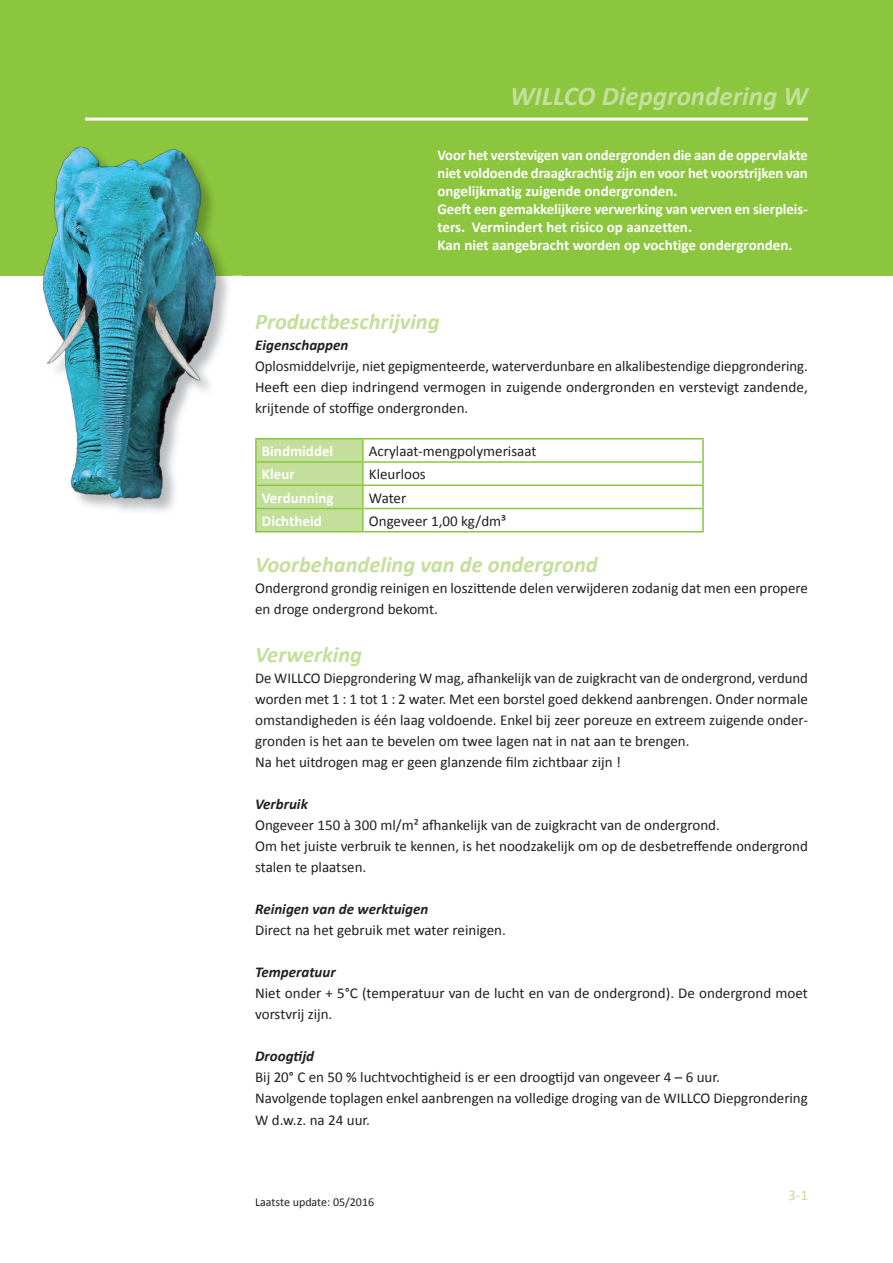
<style>
.page{position:relative;width:893px;height:1263px;background:#fff}
.page>*{position:absolute;margin:0;border:0;box-sizing:border-box;transform-origin:0 0}
.t1{font:italic 700 27px "Calibri";color:#c4df9b}
.t2{font:italic 700 22.5px "Calibri";color:#c4df9b}
.t3{font:15px/21px "Calibri";color:#231f20}
.t4{font:700 15px/18px "Calibri";letter-spacing:-.005em;color:#fff}
.t5{font:italic 700 15px "Calibri";color:#231f20}
.t6{font:15px "Calibri";color:#c4df9b}
.t7{font:12px "Calibri";color:#231f20}
</style>
<div class="page">
<div style="left:0;top:0;width:893px;height:276px;background:#8bc63e"></div>
<hr style="left:85px;top:118px;width:723px;height:3px;background:#fff">
<img style="left:43px;top:148px;width:186px;height:364px">
<div style="left:257px;top:439px;width:105px;height:92px;background:#c4df9b"></div>
<hr style="left:255px;top:438px;width:108px;height:1px;background:#8bc63e">
<hr style="left:255px;top:439px;width:2px;height:22px;background:#8bc63e">
<hr style="left:363px;top:438px;width:341px;height:1px;background:#8bc63e">
<hr style="left:362px;top:439px;width:2px;height:22px;background:#8bc63e">
<hr style="left:702px;top:439px;width:2px;height:22px;background:#8bc63e">
<hr style="left:255px;top:461px;width:108px;height:2px;background:#8bc63e">
<hr style="left:255px;top:463px;width:2px;height:21px;background:#8bc63e">
<hr style="left:363px;top:461px;width:341px;height:2px;background:#8bc63e">
<hr style="left:362px;top:463px;width:2px;height:21px;background:#8bc63e">
<hr style="left:702px;top:463px;width:2px;height:21px;background:#8bc63e">
<hr style="left:255px;top:484px;width:108px;height:2px;background:#8bc63e">
<hr style="left:255px;top:486px;width:2px;height:22px;background:#8bc63e">
<hr style="left:363px;top:484px;width:341px;height:2px;background:#8bc63e">
<hr style="left:362px;top:486px;width:2px;height:22px;background:#8bc63e">
<hr style="left:702px;top:486px;width:2px;height:22px;background:#8bc63e">
<hr style="left:255px;top:508px;width:108px;height:1px;background:#8bc63e">
<hr style="left:255px;top:509px;width:2px;height:22px;background:#8bc63e">
<hr style="left:363px;top:508px;width:341px;height:1px;background:#8bc63e">
<hr style="left:362px;top:509px;width:2px;height:22px;background:#8bc63e">
<hr style="left:702px;top:509px;width:2px;height:22px;background:#8bc63e">
<hr style="left:255px;top:531px;width:108px;height:1px;background:#8bc63e">
<hr style="left:363px;top:531px;width:341px;height:1px;background:#8bc63e">
<h1 class="t1" style="left:510px;top:79px;width:299px">WILLCO Diepgrondering W</h1>
<p class="t4" style="left:437px;top:146px;width:372px">Voor het verstevigen van ondergronden die aan de oppervlakte niet voldoende draagkrachtig zijn en voor het voorstrijken van ongelijkmatig zuigende ondergronden.<br>Geeft een gemakkelijkere verwerking van verven en sierpleis&shy;ters. Vermindert het risico op aanzetten.<br>Kan niet aangebracht worden op vochtige ondergronden.</p>
<h2 class="t2" style="left:255px;top:308px;width:186px">Productbeschrijving</h2>
<p class="t5" style="left:255px;top:336px;width:95px">Eigenschappen</p>
<p class="t3" style="left:255px;top:356px;width:554px;text-align:justify">Oplosmiddelvrije, niet gepigmenteerde, waterverdunbare en alkalibestendige diepgrondering.<br>Heeft een diep indringend vermogen in zuigende ondergronden en verstevigt zandende, krijtende of stoffige ondergronden.</p>
<p class="t4" style="left:262px;top:442px;width:73px">Bindmiddel</p>
<p class="t3" style="left:369px;top:441px;width:169px">Acrylaat-mengpolymerisaat</p>
<p class="t4" style="left:262px;top:465px;width:34px">Kleur</p>
<p class="t3" style="left:369px;top:464px;width:58px">Kleurloos</p>
<p class="t4" style="left:262px;top:488px;width:73px">Verdunning</p>
<p class="t3" style="left:369px;top:487px;width:39px">Water</p>
<p class="t4" style="left:262px;top:512px;width:61px">Dichtheid</p>
<p class="t3" style="left:369px;top:510px;width:139px">Ongeveer 1,00 kg/dm³</p>
<h2 class="t2" style="left:255px;top:551px;width:344px">Voorbehandeling van de ondergrond</h2>
<p class="t3" style="left:255px;top:578px;width:554px">Ondergrond grondig reinigen en loszittende delen verwijderen zodanig dat men een propere en droge ondergrond bekomt.</p>
<h2 class="t2" style="left:255px;top:641px;width:109px">Verwerking</h2>
<p class="t3" style="left:255px;top:668px;width:554px">De WILLCO Diepgrondering W mag, afhankelijk van de zuigkracht van de ondergrond, verdund worden met 1 : 1 tot 1 : 2 water. Met een borstel goed dekkend aanbrengen. Onder normale omstandigheden is één laag voldoende. Enkel bij zeer poreuze en extreem zuigende onder&shy;gronden is het aan te bevelen om twee lagen nat in nat aan te brengen.<br>Na het uitdrogen mag er geen glanzende film zichtbaar zijn !</p>
<p class="t5" style="left:255px;top:795px;width:54px">Verbruik</p>
<p class="t3" style="left:255px;top:815px;width:554px">Ongeveer 150 à 300 ml/m² afhankelijk van de zuigkracht van de ondergrond.<br>Om het juiste verbruik te kennen, is het noodzakelijk om op de desbetreffende ondergrond stalen te plaatsen.</p>
<p class="t5" style="left:255px;top:900px;width:175px">Reinigen van de werktuigen</p>
<p class="t3" style="left:255px;top:920px;width:252px">Direct na het gebruik met water reinigen.</p>
<p class="t5" style="left:255px;top:963px;width:82px">Temperatuur</p>
<p class="t3" style="left:255px;top:983px;width:554px">Niet onder + 5°C (temperatuur van de lucht en van de ondergrond). De ondergrond moet vorstvrij zijn.</p>
<p class="t5" style="left:255px;top:1047px;width:61px">Droogtijd</p>
<p class="t3" style="left:255px;top:1067px;width:554px">Bij 20° C en 50 % luchtvochtigheid is er een droogtijd van ongeveer 4 – 6 uur.<br>Navolgende toplagen enkel aanbrengen na volledige droging van de WILLCO Diepgrondering<br>W d.w.z. na 24 uur.</p>
<p class="t7" style="left:255px;top:1195px;width:121px">Laatste update: 05/2016</p>
<p class="t6" style="left:788px;top:1185px;width:21px">3-1</p>
</div>
